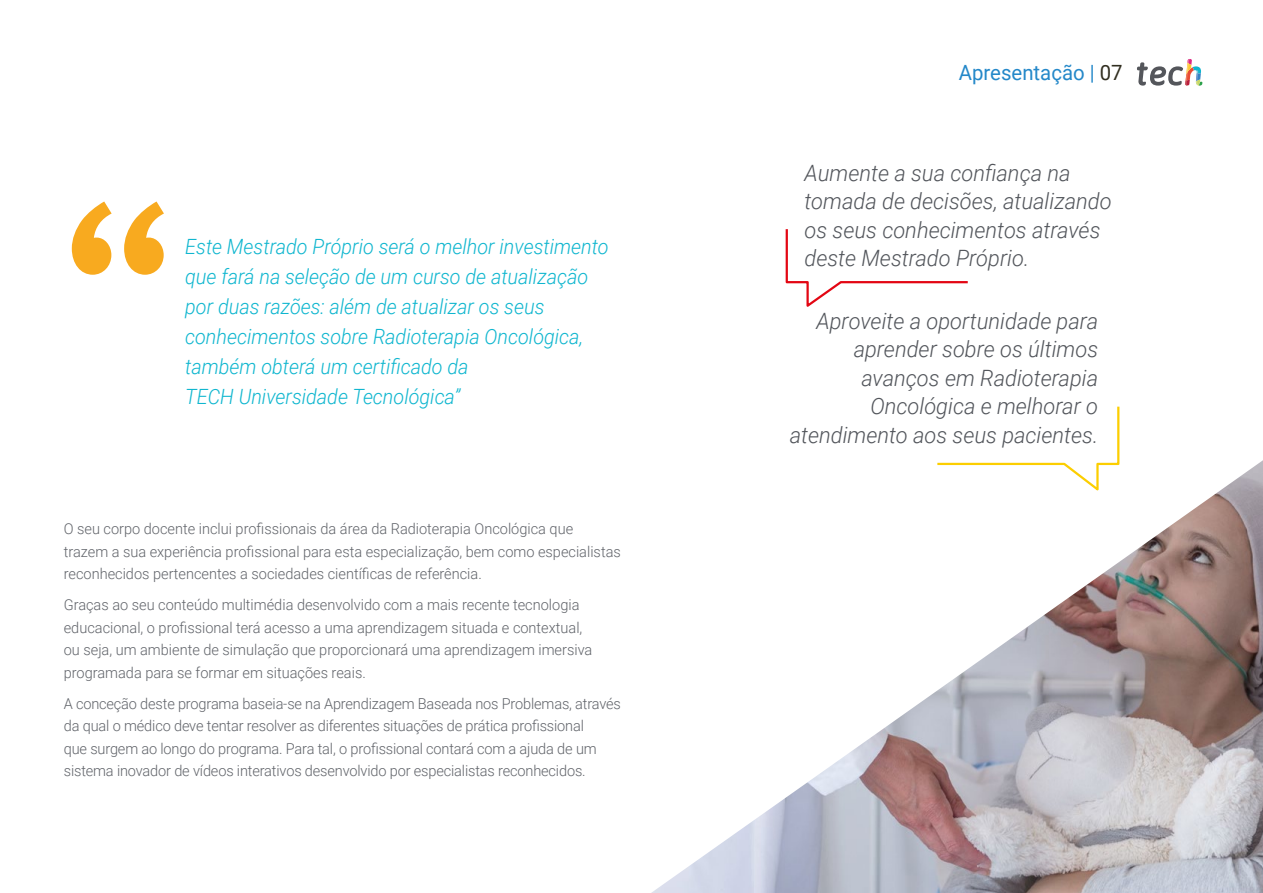
<style>
.page{position:relative;width:1263px;height:893px;background:#fff}
.page>*{position:absolute;margin:0;border:0;box-sizing:border-box;transform-origin:0 0}
.Destacados{font:italic 300 22.5px/28.5px "Roboto";color:#52555b;text-align:right}
.Destacados-2{font:italic 300 21px/30px "Roboto";color:#0fb6cf;scale:.94 1}
.Sección___Pag{font:21px "Roboto";color:#2488c9}
.Texto_Simple{font:300 15px/22.5px "Roboto";color:#61646a}
.s1{color:#312e20}
</style>
<div class="page">
<svg style="left:72px;top:201px;width:92px;height:74px"></svg>
<svg style="left:1117px;top:406px;width:3px;height:54px"></svg>
<svg style="left:785px;top:229px;width:183px;height:78px"></svg>
<img style="left:651px;top:460px;width:612px;height:433px">
<svg style="left:1137px;top:59px;width:65px;height:27px"></svg>
<p class="Destacados-2" style="left:185px;top:230px;width:452px">Este Mestrado Próprio será o melhor investimento que fará na seleção de um curso de atualização por duas razões: além de atualizar os seus conhecimentos sobre Radioterapia Oncológica, também obterá um certificado da<br>TECH Universidade Tecnológica”</p>
<p class="Texto_Simple" style="left:64px;top:517px;width:558px">O seu corpo docente inclui profissionais da área da Radioterapia Oncológica que trazem a sua experiência profissional para esta especialização, bem como especialistas reconhecidos pertencentes a sociedades científicas de referência.</p>
<p class="Texto_Simple" style="left:64px;top:593px;width:530px">Graças ao seu conteúdo multimédia desenvolvido com a mais recente tecnologia educacional, o profissional terá acesso a uma aprendizagem situada e contextual, ou seja, um ambiente de simulação que proporcionará uma aprendizagem imersiva programada para se formar em situações reais.</p>
<p class="Texto_Simple" style="left:64px;top:692px;width:559px">A conceção deste programa baseia-se na Aprendizagem Baseada nos Problemas, através da qual o médico deve tentar resolver as diferentes situações de prática profissional<br>que surgem ao longo do programa. Para tal, o profissional contará com a ajuda de um sistema inovador de vídeos interativos desenvolvido por especialistas reconhecidos.</p>
<p class="Sección___Pag" style="left:959px;top:57px;width:165px">Apresentação | <span class="s1">07</span></p>
<p class="Destacados" style="left:804px;top:158px;width:309px;text-align:left">Aumente a sua confiança na tomada de decisões, atualizando os seus conhecimentos através deste Mestrado Próprio.</p>
<p class="Destacados" style="left:790px;top:305px;width:310px">Aproveite a oportunidade para aprender sobre os últimos avanços em Radioterapia<br>Oncológica e melhorar o atendimento aos seus pacientes.</p>
</div>
